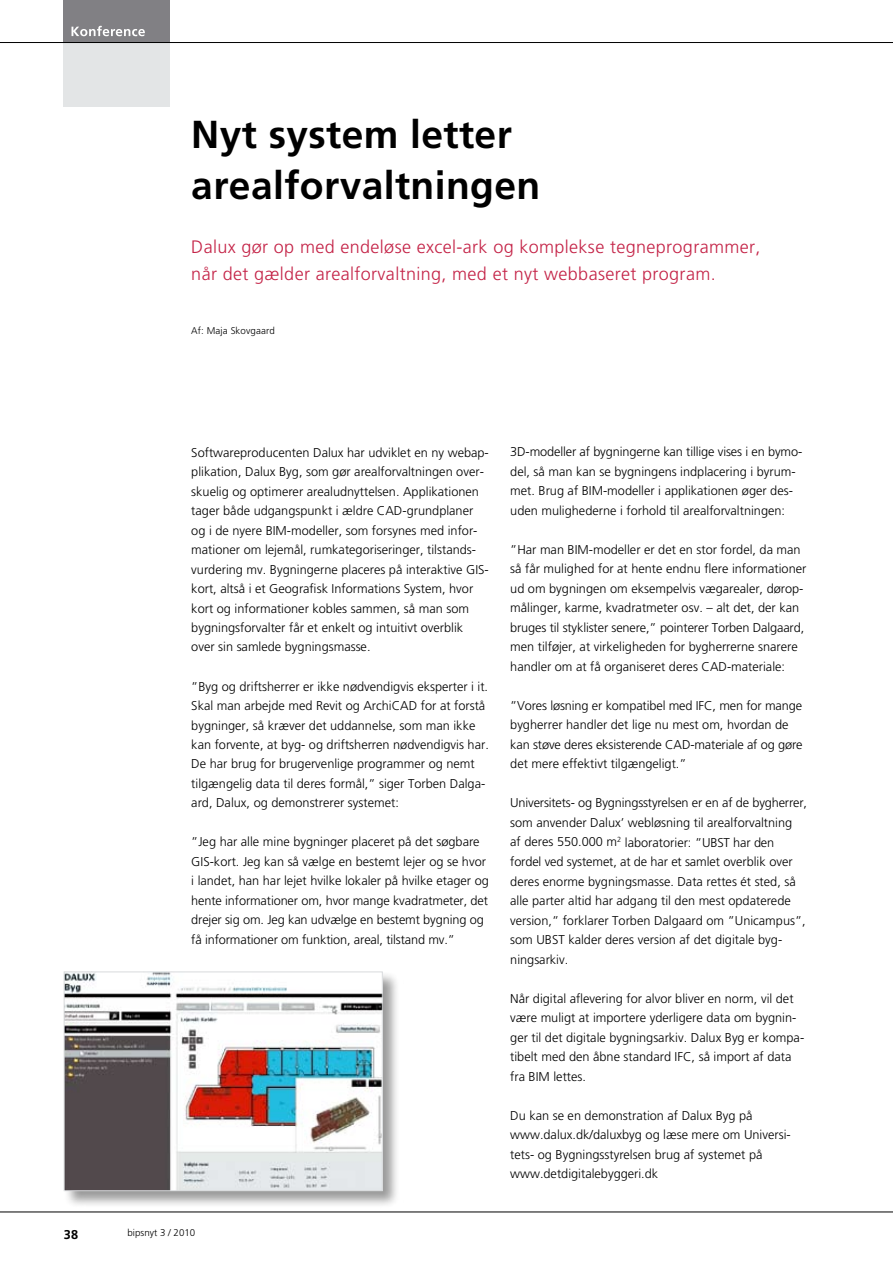
<style>
.page{position:relative;width:893px;height:1263px;background:#fff}
.page>*{position:absolute;margin:0;border:0;box-sizing:border-box;transform-origin:0 0}
.t1{font:700 39px/51px "Frutiger";letter-spacing:.01em;color:#000}
.t2{font:300 18px/27px "Frutiger";letter-spacing:.02em;color:#c42347}
.t3{font:300 12.75px/19.5px "Frutiger";color:#000}
.t4{font:700 12.75px "Frutiger";color:#000}
.t5{font:300 9.75px "Frutiger";letter-spacing:.01em;color:#000}
</style>
<div class="page">
<div style="left:63px;top:970px;width:343px;height:245px;background:#000;opacity:.4"></div>
<img style="left:66px;top:973px;width:315px;height:216px">
<div style="left:64px;top:971px;width:319px;height:220px;border:1px solid #d8dadc"></div>
<hr style="left:0;top:1211px;width:893px;height:1px;background:#000">
<div style="left:64px;top:40px;width:106px;height:66px;background:#e3e5e6"></div>
<div style="left:64px;top:0;width:106px;height:43px;background:#818084"></div>
<svg style="left:72px;top:26px;width:73px;height:10px"></svg>
<hr style="left:0;top:42px;width:893px;height:1px;background:#000">
<h1 class="t1" style="left:191px;top:109px;width:351px">Nyt system letter arealforvaltningen</h1>
<h2 class="t2" style="left:191px;top:234px;width:571px">Dalux gør op med endeløse excel-ark og komplekse tegneprogrammer, når det gælder arealforvaltning, med et nyt webbaseret program.</h2>
<p class="t5" style="left:191px;top:325px;width:85px">Af: Maja Skovgaard</p>
<p class="t3" style="left:191px;top:443px;width:299px">Softwareproducenten Dalux har udviklet en ny webap&shy;plikation, Dalux Byg, som gør arealforvaltningen over&shy;skuelig og optimerer arealudnyttelsen. Applikationen tager både udgangspunkt i ældre CAD-grundplaner og i de nyere BIM-modeller, som forsynes med infor&shy;mationer om lejemål, rumkategoriseringer, tilstands&shy;vurdering mv. Bygningerne placeres på interaktive GIS&shy;kort, altså i et Geografisk Informations System, hvor kort og informationer kobles sammen, så man som bygningsforvalter får et enkelt og intuitivt overblik over sin samlede bygningsmasse.</p>
<p class="t3" style="left:191px;top:676px;width:299px">”Byg og driftsherrer er ikke nødvendigvis eksperter i it.<br>Skal man arbejde med Revit og ArchiCAD for at forstå bygninger, så kræver det uddannelse, som man ikke kan forvente, at byg- og driftsherren nødvendigvis har.<br>De har brug for brugervenlige programmer og nemt tilgængelig data til deres formål,” siger Torben Dalga&shy;ard, Dalux, og demonstrerer systemet:</p>
<p class="t3" style="left:191px;top:832px;width:299px">”Jeg har alle mine bygninger placeret på det søgbare GIS-kort. Jeg kan så vælge en bestemt lejer og se hvor i landet, han har lejet hvilke lokaler på hvilke etager og hente informationer om, hvor mange kvadratmeter, det drejer sig om. Jeg kan udvælge en bestemt bygning og få informationer om funktion, areal, tilstand mv.”</p>
<p class="t4" style="left:64px;top:1226px;width:16px">38</p>
<p class="t5" style="left:128px;top:1227px;width:69px">bipsnyt 3 / 2010</p>
<p class="t3" style="left:510px;top:442px;width:294px">3D-modeller af bygningerne kan tillige vises i en bymo&shy;del, så man kan se bygningens indplacering i byrum&shy;met. Brug af BIM-modeller i applikationen øger des&shy;uden mulighederne i forhold til arealforvaltningen:</p>
<p class="t3" style="left:510px;top:540px;width:298px">”Har man BIM-modeller er det en stor fordel, da man så får mulighed for at hente endnu flere informationer ud om bygningen om eksempelvis vægarealer, dørop&shy;målinger, karme, kvadratmeter osv. – alt det, der kan bruges til styklister senere,” pointerer Torben Dalgaard, men tilføjer, at virkeligheden for bygherrerne snarere handler om at få organiseret deres CAD-materiale:</p>
<p class="t3" style="left:510px;top:696px;width:294px">”Vores løsning er kompatibel med IFC, men for mange bygherrer handler det lige nu mest om, hvordan de kan støve deres eksisterende CAD-materiale af og gøre det mere effektivt tilgængeligt.”</p>
<p class="t3" style="left:510px;top:793px;width:298px">Universitets- og Bygningsstyrelsen er en af de bygherrer, som anvender Dalux’ webløsning til arealforvaltning<br>af deres 550.000 m<sup>2</sup> laboratorier: ”UBST har den fordel ved systemet, at de har et samlet overblik over deres enorme bygningsmasse. Data rettes ét sted, så alle parter altid har adgang til den mest opdaterede version,” forklarer Torben Dalgaard om ”Unicampus”, som UBST kalder deres version af det digitale byg&shy;ningsarkiv.</p>
<p class="t3" style="left:510px;top:988px;width:295px">Når digital aflevering for alvor bliver en norm, vil det være muligt at importere yderligere data om bygnin&shy;ger til det digitale bygningsarkiv. Dalux Byg er kompa&shy;tibelt med den åbne standard IFC, så import af data fra BIM lettes.</p>
<p class="t3" style="left:510px;top:1105px;width:282px">Du kan se en demonstration af Dalux Byg på www.dalux.dk/daluxbyg og læse mere om Universi&shy;tets- og Bygningsstyrelsen brug af systemet på www.detdigitalebyggeri.dk</p>
</div>
